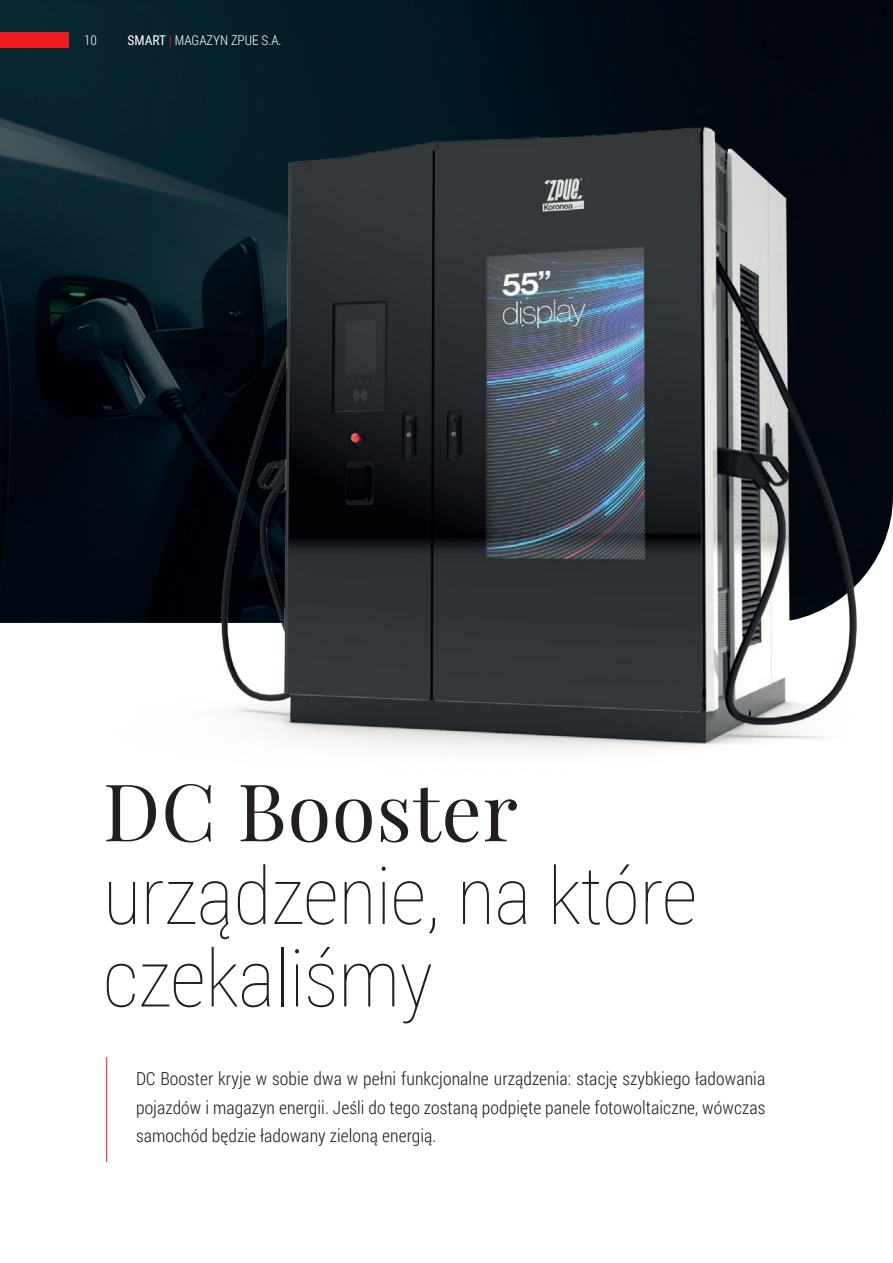
<style>
.page{position:relative;width:893px;height:1263px;background:#fff}
.page>*{position:absolute;margin:0;border:0;box-sizing:border-box;transform-origin:0 0}
.t1{font:100 79.5px/82.5px "Roboto Condensed";letter-spacing:-.01em;color:#231f20}
.t2{font:79.5px "Playfair Display";letter-spacing:.01em;color:#231f20}
.t3{font:300 18px/28.5px "Roboto Condensed";letter-spacing:.005em;color:#231f20;text-align:justify}
.t4{font:300 13.5px "Roboto Condensed";color:#fff}
.s1{font-weight:400}
.s2{color:#ee1d23}
</style>
<div class="page">
<hr style="left:106px;top:1057px;width:1px;height:105px;background:#ee1d23">
<img style="left:0;top:0;width:893px;height:751px">
<p class="t4" style="left:84px;top:31px;width:14px">10</p>
<p class="t4" style="left:128px;top:31px;width:155px"><span class="s1">SMART</span> <span class="s2">|</span> MAGAZYN ZPUE S.A.</p>
<h1 class="t2" style="left:103px;top:749px;width:417px">DC Booster</h1>
<h1 class="t1" style="left:103px;top:851px;width:596px">urządzenie, na które czekaliśmy</h1>
<p class="t3" style="left:136px;top:1064px;width:631px">DC Booster kryje w sobie dwa w pełni funkcjonalne urządzenia: stację szybkiego ładowania pojazdów i magazyn energii. Jeśli do tego zostaną podpięte panele fotowoltaiczne, wówczas samochód będzie ładowany zieloną energią.</p>
</div>
